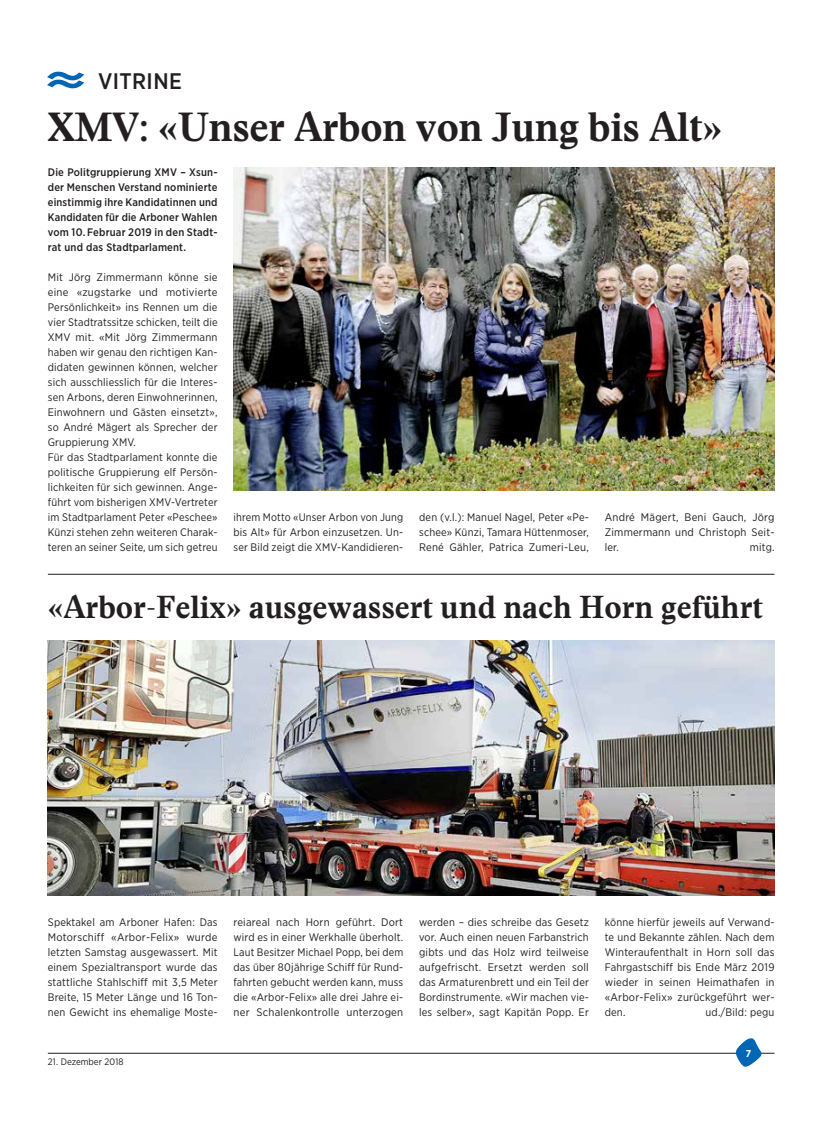
<style>
.page{position:relative;width:833px;height:1134px;background:#fff}
.page>*{position:absolute;margin:0;border:0;box-sizing:border-box;transform-origin:0 0}
.t1{font:700 40px "Stanley";letter-spacing:-.01em;color:#231f20}
.t2{font:700 31.25px "Stanley";letter-spacing:-.005em;color:#231f20}
.t3{font:500 22.5px "Gotham Narrow";letter-spacing:.02em;color:#231f20}
.t4{font:11px/15px "Gotham Narrow";letter-spacing:.015em;color:#231f20;text-align:justify}
.t5{font:500 11px/15px "Gotham Narrow";letter-spacing:.015em;color:#231f20;text-align:justify}
.t6{font:700 10px "Gotham Narrow";color:#fff}
.t7{font:9.38px "Gotham Narrow";color:#231f20}
</style>
<div class="page">
<svg style="left:47px;top:72px;width:37px;height:16px"></svg>
<hr style="left:48px;top:1053px;width:726px;height:1px;background:#231f20">
<svg style="left:735px;top:1038px;width:27px;height:29px"></svg>
<img style="left:233px;top:168px;width:541px;height:323px">
<hr style="left:48px;top:574px;width:726px;height:1px;background:#231f20">
<img style="left:48px;top:641px;width:726px;height:255px">
<h3 class="t3" style="left:98px;top:66px;width:85px">VITRINE</h3>
<h1 class="t1" style="left:48px;top:104px;width:676px">XMV: «Unser Arbon von Jung bis Alt»</h1>
<p class="t5" style="left:48px;top:164px;width:171px">Die Politgruppierung XMV – Xsun&shy;der Menschen Verstand nominierte einstimmig ihre Kandidatinnen und Kandidaten für die Arboner Wahlen vom 10. Februar 2019 in den Stadt&shy;rat und das Stadtparlament.</p>
<p class="t4" style="left:48px;top:269px;width:171px;text-align:left">Mit Jörg Zimmermann könne sie eine «zugstarke und motivierte Persönlichkeit» ins Rennen um die vier Stadtratssitze schicken, teilt die XMV mit. «Mit Jörg Zimmermann haben wir genau den richtigen Kan&shy;didaten gewinnen können, welcher sich ausschliesslich für die Interes&shy;sen Arbons, deren Einwohnerinnen, Einwohnern und Gästen einsetzt», so André Mägert als Sprecher der Gruppierung XMV.<br>Für das Stadtparlament konnte die politische Gruppierung elf Persön&shy;lichkeiten für sich gewinnen. Ange&shy;führt vom bisherigen XMV-Vertreter im Stadtparlament Peter «Peschee» Künzi stehen zehn weiteren Charak&shy;teren an seiner Seite, um sich getreu</p>
<p class="t4" style="left:233px;top:509px;width:171px">ihrem Motto «Unser Arbon von Jung bis Alt» für Arbon einzusetzen. Un&shy;ser Bild zeigt die XMV-Kandidieren-</p>
<p class="t4" style="left:419px;top:509px;width:171px">den (v.l.): Manuel Nagel, Peter «Pe&shy;schee» Künzi, Tamara Hüttenmoser, René Gähler, Patrica Zumeri-Leu,</p>
<p class="t4" style="left:605px;top:509px;width:171px">André Mägert, Beni Gauch, Jörg Zimmermann und Christoph Seit&shy;ler.</p>
<p class="t4" style="left:750px;top:539px;width:26px">mitg.</p>
<h2 class="t2" style="left:48px;top:590px;width:716px">«Arbor-Felix» ausgewassert und nach Horn geführt</h2>
<p class="t4" style="left:48px;top:914px;width:171px">Spektakel am Arboner Hafen: Das Motorschiff «Arbor-Felix» wurde letzten Samstag ausgewassert. Mit einem Spezialtransport wurde das stattliche Stahlschiff mit 3,5 Meter Breite, 15 Meter Länge und 16 Ton&shy;nen Gewicht ins ehemalige Moste-</p>
<p class="t4" style="left:233px;top:914px;width:171px">reiareal nach Horn geführt. Dort wird es in einer Werkhalle überholt.<br>Laut Besitzer Michael Popp, bei dem das über 80jährige Schiff für Rund&shy;fahrten gebucht werden kann, muss die «Arbor-Felix» alle drei Jahre ei&shy;ner Schalenkontrolle unterzogen</p>
<p class="t4" style="left:419px;top:914px;width:171px">werden – dies schreibe das Gesetz vor. Auch einen neuen Farbanstrich gibts und das Holz wird teilweise aufgefrischt. Ersetzt werden soll das Armaturenbrett und ein Teil der Bordinstrumente. «Wir machen vie&shy;les selber», sagt Kapitän Popp. Er</p>
<p class="t4" style="left:605px;top:914px;width:171px">könne hierfür jeweils auf Verwand&shy;te und Bekannte zählen. Nach dem Winteraufenthalt in Horn soll das Fahrgastschiff bis Ende März 2019 wieder in seinen Heimathafen in «Arbor-Felix» zurückgeführt wer&shy;den.</p>
<p class="t4" style="left:705px;top:1004px;width:70px">ud./Bild: pegu</p>
<p class="t7" style="left:48px;top:1056px;width:77px">21. Dezember 2018</p>
<p class="t6" style="left:746px;top:1047px;width:7px">7</p>
</div>
